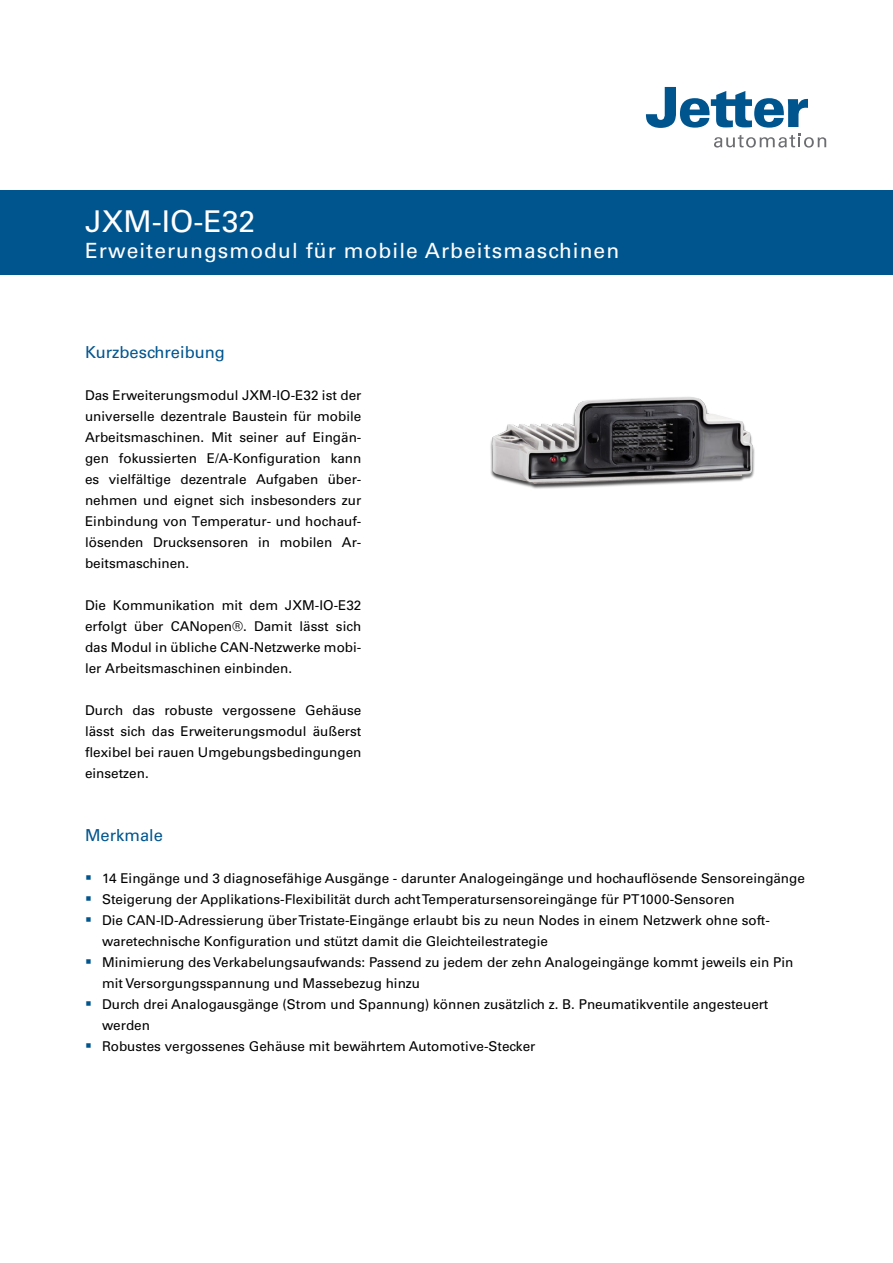
<style>
.page{position:relative;width:893px;height:1263px;background:#fff}
.page>*{position:absolute;margin:0;border:0;box-sizing:border-box;transform-origin:0 0}
.Titelseite_Überschri{font:30px "Univers LT Std";color:#fff}
.Titelseite_Einleitun{font:21px "Univers LT Std";letter-spacing:.05em;color:#fff}
.t1{font:16.5px "Univers LT Std";color:#00558f}
.Jetter_Fließtext{font:13.5px/21px "Univers LT Std";color:#000;text-align:justify}
</style>
<div class="page">
<svg style="left:646px;top:87px;width:180px;height:61px"></svg>
<div style="left:0;top:190px;width:893px;height:84px;background:#00558f"></div>
<img style="left:490px;top:397px;width:265px;height:92px">
<p class="Titelseite_Überschri" style="left:85px;top:204px;width:172px">JXM-IO-E32</p>
<p class="Titelseite_Einleitun" style="left:85px;top:238px;width:536px">Erweiterungsmodul für mobile Arbeitsmaschinen</p>
<p class="t1" style="left:85px;top:342px;width:142px">Kurzbeschreibung</p>
<p class="Jetter_Fließtext" style="left:85px;top:385px;width:278px">Das Erweiterungsmodul JXM-IO-E32 ist der universelle dezentrale Baustein für mobile Arbeitsmaschinen. Mit seiner auf Eingän&shy;gen fokussierten E/A-Konfiguration kann es vielfältige dezentrale Aufgaben über&shy;nehmen und eignet sich insbesonders zur Einbindung von Temperatur- und hochauf&shy;lösenden Drucksensoren in mobilen Ar&shy;beitsmaschinen.</p>
<p class="Jetter_Fließtext" style="left:85px;top:595px;width:278px">Die Kommunikation mit dem JXM-IO-E32 erfolgt über CANopen®. Damit lässt sich das Modul in übliche CAN-Netzwerke mobi&shy;ler Arbeitsmaschinen einbinden.</p>
<p class="Jetter_Fließtext" style="left:85px;top:700px;width:278px">Durch das robuste vergossene Gehäuse lässt sich das Erweiterungsmodul äußerst flexibel bei rauen Umgebungsbedingungen einsetzen.</p>
<p class="t1" style="left:85px;top:825px;width:79px">Merkmale</p>
<p class="Jetter_Fließtext" style="left:102px;top:868px;width:704px">14 Eingänge und 3 diagnosefähige Ausgänge - darunter Analogeingänge und hochauflösende Sensoreingänge</p>
<p class="Jetter_Fließtext" style="left:102px;top:889px;width:634px">Steigerung der Applikations-Flexibilität durch acht Temperatursensoreingänge für PT1000-Sensoren</p>
<p class="Jetter_Fließtext" style="left:102px;top:910px;width:669px">Die CAN-ID-Adressierung über Tristate-Eingänge erlaubt bis zu neun Nodes in einem Netzwerk ohne soft&shy;waretechnische Konfiguration und stützt damit die Gleichteilestrategie</p>
<p class="Jetter_Fließtext" style="left:102px;top:952px;width:693px">Minimierung des Verkabelungsaufwands: Passend zu jedem der zehn Analogeingänge kommt jeweils ein Pin mit Versorgungsspannung und Massebezug hinzu</p>
<p class="Jetter_Fließtext" style="left:102px;top:994px;width:668px">Durch drei Analogausgänge (Strom und Spannung) können zusätzlich z. B. Pneumatikventile angesteuert werden</p>
<p class="Jetter_Fließtext" style="left:102px;top:1036px;width:435px">Robustes vergossenes Gehäuse mit bewährtem Automotive-Stecker</p>
</div>
